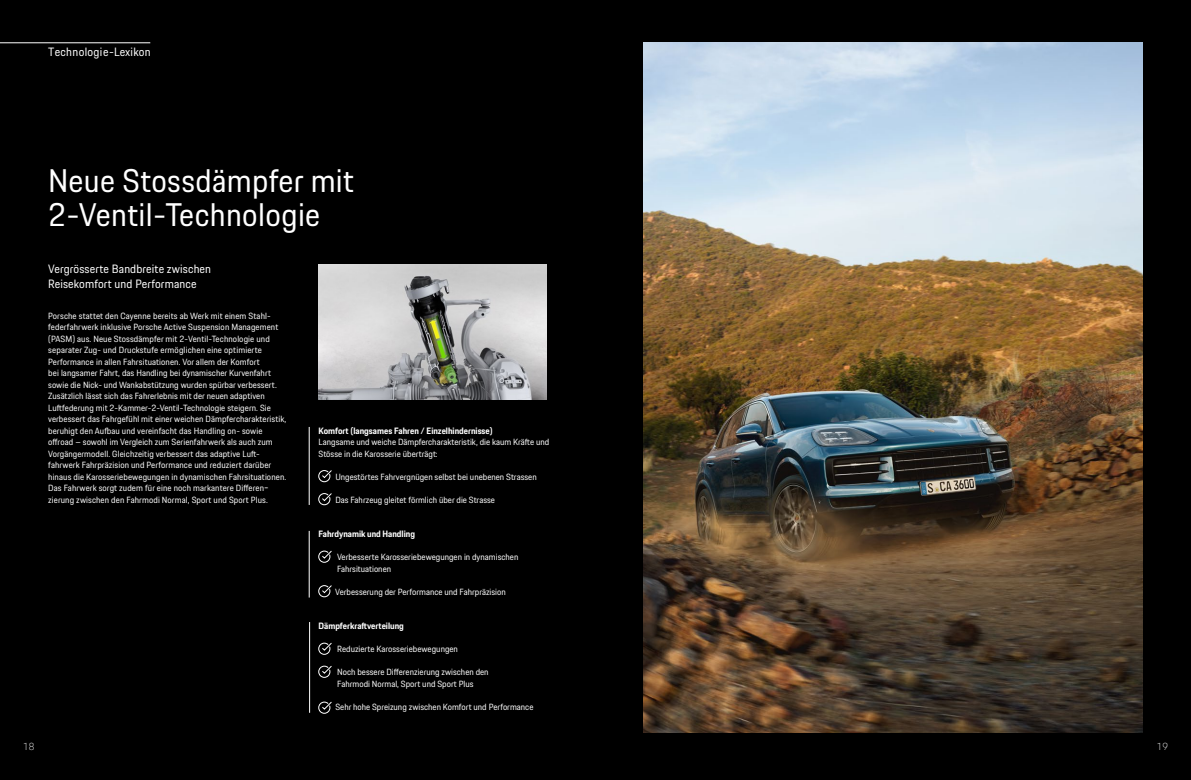
<style>
.page{position:relative;width:1191px;height:780px;background:#000}
.page>*{position:absolute;margin:0;border:0;box-sizing:border-box;transform-origin:0 0}
.t1{font:32px/34.8px "Porsche Next";letter-spacing:.01em;color:#fff}
.t2{font:11.8px/15.5px "Porsche Next";letter-spacing:.01em;color:#fff}
.t3{font:11.8px "Porsche Next";letter-spacing:.03em;color:#fff}
.t4{font:100 10px "Porsche Next";color:#fff}
.t5{font:700 9px "Porsche Next";color:#fff}
.t6{font:8.8px/11.5px "Porsche Next";letter-spacing:.005em;color:#fff}
</style>
<div class="page">
<img style="left:318px;top:264px;width:229px;height:135px">
<img style="left:643px;top:43px;width:499px;height:690px">
<hr style="left:0;top:43px;width:150px;height:1px;background:#fff">
<svg style="left:318px;top:470px;width:14px;height:12px"></svg>
<svg style="left:318px;top:493px;width:14px;height:12px"></svg>
<hr style="left:309px;top:427px;width:1px;height:78px;background:#fff">
<hr style="left:309px;top:622px;width:1px;height:90px;background:#fff">
<svg style="left:318px;top:550px;width:14px;height:12px"></svg>
<svg style="left:318px;top:585px;width:14px;height:12px"></svg>
<hr style="left:309px;top:531px;width:1px;height:66px;background:#fff">
<svg style="left:318px;top:642px;width:14px;height:12px"></svg>
<svg style="left:318px;top:665px;width:14px;height:12px"></svg>
<svg style="left:318px;top:701px;width:14px;height:12px"></svg>
<h2 class="t3" style="left:48px;top:44px;width:104px">Technologie-Lexikon</h2>
<p class="t4" style="left:23px;top:739px;width:13px">18</p>
<h1 class="t1" style="left:48px;top:163px;width:307px">Neue Stossdämpfer mit<br>2-Ventil-Technologie</h1>
<h2 class="t2" style="left:48px;top:260px;width:164px">Vergrösserte Bandbreite zwischen<br>Reisekomfort und Performance</h2>
<p class="t6" style="left:48px;top:310px;width:240px">Porsche stattet den Cayenne bereits ab Werk mit einem Stahl&shy;federfahrwerk inklusive Porsche Active Suspension Management (PASM) aus. Neue Stossdämpfer mit 2-Ventil-Technologie und separater Zug- und Druckstufe ermöglichen eine optimierte Performance in allen Fahrsituationen. Vor allem der Komfort<br>bei langsamer Fahrt, das Handling bei dynamischer Kurvenfahrt sowie die Nick- und Wankabstützung wurden spürbar verbessert.<br>Zusätzlich lässt sich das Fahrerlebnis mit der neuen adaptiven Luftfederung mit 2-Kammer-2-Ventil-Technologie steigern. Sie verbessert das Fahrgefühl mit einer weichen Dämpfercharakteristik, beruhigt den Aufbau und vereinfacht das Handling on- sowie offroad – sowohl im Vergleich zum Serienfahrwerk als auch zum Vorgängermodell. Gleichzeitig verbessert das adaptive Luft&shy;fahrwerk Fahrpräzision und Performance und reduziert darüber hinaus die Karosseriebewegungen in dynamischen Fahrsituationen.<br>Das Fahrwerk sorgt zudem für eine noch markantere Differen&shy;zierung zwischen den Fahrmodi Normal, Sport und Sport Plus.</p>
<p class="t5" style="left:318px;top:424px;width:176px">Komfort (langsames Fahren / Einzelhindernisse)</p>
<p class="t6" style="left:318px;top:436px;width:232px">Langsame und weiche Dämpfercharakteristik, die kaum Kräfte und<br>Stösse in die Karosserie überträgt:</p>
<p class="t6" style="left:335px;top:471px;width:203px">Ungestörtes Fahrvergnügen selbst bei unebenen Strassen</p>
<p class="t6" style="left:335px;top:494px;width:161px">Das Fahrzeug gleitet förmlich über die Strasse</p>
<p class="t5" style="left:318px;top:528px;width:98px">Fahrdynamik und Handling</p>
<p class="t6" style="left:337px;top:551px;width:183px">Verbesserte Karosseriebewegungen in dynamischen<br>Fahrsituationen</p>
<p class="t6" style="left:335px;top:586px;width:172px">Verbesserung der Performance und Fahrpräzision</p>
<p class="t5" style="left:318px;top:620px;width:87px">Dämpferkraftverteilung</p>
<p class="t6" style="left:337px;top:643px;width:122px">Reduzierte Karosseriebewegungen</p>
<p class="t6" style="left:337px;top:666px;width:153px">Noch bessere Differenzierung zwischen den<br>Fahrmodi Normal, Sport und Sport Plus</p>
<p class="t6" style="left:335px;top:701px;width:200px">Sehr hohe Spreizung zwischen Komfort und Performance</p>
<p class="t4" style="left:1156px;top:739px;width:13px">19</p>
</div>
